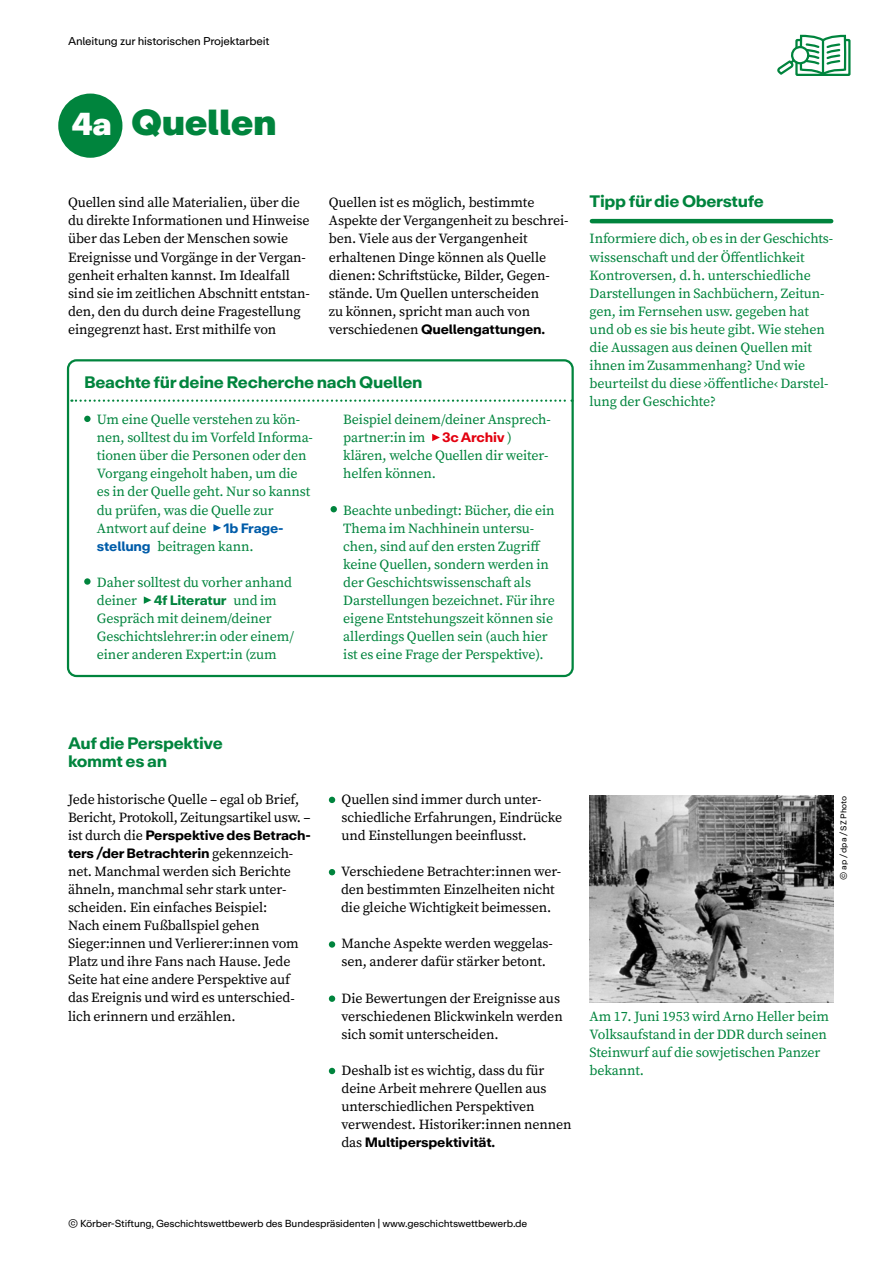
<style>
.page{position:relative;width:893px;height:1263px;background:#fff}
.page>*{position:absolute;margin:0;border:0;box-sizing:border-box;transform-origin:0 0}
.t1{font:900 36px "Koerber Repro";letter-spacing:-.01em;color:#00843d}
.t2{font:700 16.5px/18px "Koerber Repro";letter-spacing:-.02em;color:#00843d}
.t3{font:13.95px/18px "Source Serif Pro";letter-spacing:-.01em;color:#000}
.t4{font:13.95px/18px "Source Serif Pro";letter-spacing:-.01em;color:#00843d}
.t5{font:700 13.5px/18.1px "Koerber Repro";letter-spacing:-.015em;color:#000}
.t6{font:11.25px "Koerber Repro";letter-spacing:-.02em;color:#000}
.t7{font:10.2px "Koerber Repro";letter-spacing:-.02em;color:#000}
.t8{font:8.25px "Koerber Repro";letter-spacing:-.02em;color:#000}
.s1{font-size:31.5px;color:#fff}
.s2{font-family:"Source Serif Pro";font-weight:400;font-size:13.95px}
.s3{font-family:"Koerber Repro";font-weight:700;font-size:13.5px;color:#005ca9}
.s4{font-family:"Koerber Repro";font-weight:700;font-size:13.5px}
.s5{font-family:"Koerber Repro";font-weight:700;font-size:13.5px;color:#e3000f}
</style>
<div class="page">
<div style="left:58px;top:94px;width:64px;height:64px;background:#00843d;border-radius:50%"></div>
<svg style="left:329px;top:797px;width:6px;height:6px"></svg>
<svg style="left:329px;top:869px;width:6px;height:6px"></svg>
<div style="left:329px;top:941px;width:6px;height:7px;background:#00843d;border-radius:50%"></div>
<div style="left:329px;top:995px;width:6px;height:7px;background:#00843d;border-radius:50%"></div>
<svg style="left:329px;top:1068px;width:6px;height:6px"></svg>
<div style="left:795px;top:39px;width:55px;height:37px;border:2px solid #00843d"></div>
<svg style="left:777px;top:34px;width:71px;height:42px"></svg>
<hr style="left:822px;top:40px;width:2px;height:33px;background:#00843d">
<div style="left:67px;top:359px;width:507px;height:318px;border:2px solid #00843d;border-radius:9px"></div>
<div style="left:84px;top:416px;width:7px;height:6px;background:#00843d;border-radius:50%"></div>
<svg style="left:213px;top:524px;width:8px;height:7px"></svg>
<svg style="left:84px;top:578px;width:7px;height:7px"></svg>
<svg style="left:144px;top:596px;width:8px;height:8px"></svg>
<svg style="left:432px;top:434px;width:8px;height:7px"></svg>
<svg style="left:331px;top:506px;width:6px;height:6px"></svg>
<svg style="left:71px;top:399px;width:501px;height:3px"></svg>
<hr style="left:592px;top:219px;width:239px;height:4px;background:#00843d">
<img style="left:589px;top:795px;width:244px;height:207px">
<p class="t6" style="left:68px;top:34px;width:203px">Anleitung zur historischen Projektarbeit</p>
<h1 class="t1" style="left:71px;top:98px;width:207px"><span class="s1">4a</span> Quellen</h1>
<p class="t3" style="left:68px;top:194px;width:243px">Quellen sind alle Materialien, über die du direkte Informationen und Hinweise über das Leben der Menschen sowie Ereignisse und Vorgänge in der Vergan&shy;genheit erhalten kannst. Im Idealfall sind sie im zeitlichen Abschnitt entstan&shy;den, den du durch deine Fragestellung eingegrenzt hast. Erst mithilfe von</p>
<p class="t3" style="left:329px;top:194px;width:241px">Quellen ist es möglich, bestimmte Aspekte der Vergangenheit zu beschrei&shy;ben. Viele aus der Vergangenheit erhaltenen Dinge können als Quelle dienen: Schriftstücke, Bilder, Gegen&shy;stände. Um Quellen unterscheiden<br>zu können, spricht man auch von</p>
<p class="t5" style="left:329px;top:320px;width:218px"><span class="s2">verschiedenen</span> Quellengattungen.</p>
<p class="t2" style="left:84px;top:373px;width:340px">Beachte für deine Recherche nach Quellen</p>
<p class="t4" style="left:97px;top:410px;width:217px">Um eine Quelle verstehen zu kön&shy;nen, solltest du im Vorfeld Informa&shy;tionen über die Personen oder den<br>Vorgang eingeholt haben, um die es in der Quelle geht. Nur so kannst du prüfen, was die Quelle zur<br>Antwort auf deine <span class="s3">1b Frage&shy;stellung</span> beitragen kann.</p>
<p class="t4" style="left:97px;top:573px;width:199px">Daher solltest du vorher anhand deiner <span class="s4">4f Literatur</span> und im<br>Gespräch mit deinem/deiner<br>Geschichtslehrer:in oder einem/ einer anderen Expert:in (zum</p>
<p class="t4" style="left:343px;top:410px;width:209px">Beispiel deinem/deiner Ansprech&shy;partner:in im <span class="s5">3c Archiv</span> ) klären, welche Quellen dir weiter&shy;helfen können.</p>
<p class="t4" style="left:343px;top:501px;width:213px">Beachte unbedingt: Bücher, die ein Thema im Nachhinein untersu&shy;chen, sind auf den ersten Zugriff keine Quellen, sondern werden in der Geschichtswissenschaft als Darstellungen bezeichnet. Für ihre eigene Entstehungszeit können sie allerdings Quellen sein (auch hier ist es eine Frage der Perspektive).</p>
<p class="t2" style="left:590px;top:193px;width:176px">Tipp für die Oberstufe</p>
<p class="t4" style="left:590px;top:230px;width:245px">Informiere dich, ob es in der Geschichts&shy;wissenschaft und der Öffentlichkeit Kontroversen, d.h. unterschiedliche Darstellungen in Sachbüchern, Zeitun&shy;gen, im Fernsehen usw. gegeben hat und ob es sie bis heute gibt. Wie stehen die Aussagen aus deinen Quellen mit ihnen im Zusammenhang? Und wie beurteilst du diese ›öffentliche‹ Darstel&shy;lung der Geschichte?</p>
<p class="t2" style="left:68px;top:735px;width:156px">Auf die Perspektive kommt es an</p>
<p class="t3" style="left:68px;top:790px;width:244px">Jede historische Quelle – egal ob Brief,<br>Bericht, Protokoll, Zeitungsartikel usw. –</p>
<p class="t5" style="left:68px;top:826px;width:244px"><span class="s2">ist durch die</span> Perspektive des Betrach&shy;ters /der Betrachterin <span class="s2">gekennzeich-</span></p>
<p class="t3" style="left:68px;top:862px;width:232px">net. Manchmal werden sich Berichte ähneln, manchmal sehr stark unter&shy;scheiden. Ein einfaches Beispiel:<br>Nach einem Fußballspiel gehen Sieger:innen und Verlierer:innen vom Platz und ihre Fans nach Hause. Jede Seite hat eine andere Perspektive auf das Ereignis und wird es unterschied&shy;lich erinnern und erzählen.</p>
<p class="t3" style="left:342px;top:790px;width:222px">Quellen sind immer durch unter&shy;schiedliche Erfahrungen, Eindrücke und Einstellungen beeinflusst.</p>
<p class="t3" style="left:341px;top:862px;width:221px">Verschiedene Betrachter:innen wer&shy;den bestimmten Einzelheiten nicht die gleiche Wichtigkeit beimessen.</p>
<p class="t3" style="left:342px;top:934px;width:213px">Manche Aspekte werden weggelas&shy;sen, anderer dafür stärker betont.</p>
<p class="t3" style="left:342px;top:989px;width:223px">Die Bewertungen der Ereignisse aus verschiedenen Blickwinkeln werden sich somit unterscheiden.</p>
<p class="t3" style="left:342px;top:1061px;width:231px">Deshalb ist es wichtig, dass du für deine Arbeit mehrere Quellen aus unterschiedlichen Perspektiven verwendest. Historiker:innen nennen</p>
<p class="t5" style="left:342px;top:1133px;width:155px"><span class="s2">das</span> Multiperspektivität.</p>
<p class="t8" style="left:838px;top:880px;width:85px;rotate:-90deg">© ap / dpa / SZ Photo</p>
<p class="t4" style="left:590px;top:1007px;width:241px">Am 17. Juni 1953 wird Arno Heller beim<br>Volksaufstand in der DDR durch seinen<br>Steinwurf auf die sowjetischen Panzer bekannt.</p>
<p class="t7" style="left:68px;top:1217px;width:461px">© Körber-Stiftung, Geschichtswettbewerb des Bundespräsidenten | www.geschichtswettbewerb.de</p>
</div>
